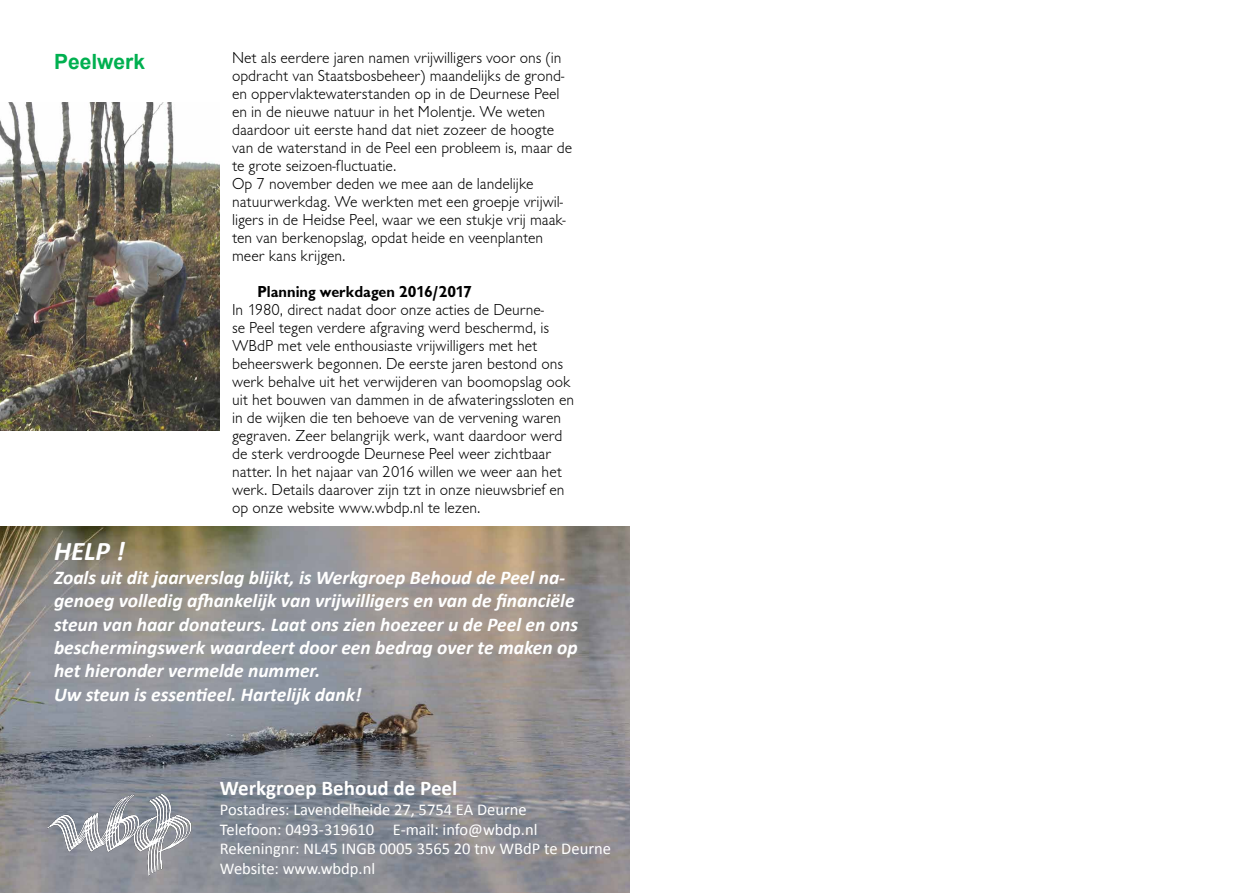
<style>
.page{position:relative;width:1259px;height:893px;background:#fff}
.page>*{position:absolute;margin:0;border:0;box-sizing:border-box;transform-origin:0 0}
.t1{font:italic 700 27px "Calibri";color:#fff}
.t2{font:700 21px "Calibri";color:#fff}
.t3{font:700 21px "Arial";color:#00b050}
.t4{font:italic 700 19.5px/23.4px "Calibri";color:#fff}
.t5{font:300 16.5px/18px "Chantilly LH";color:#000}
.t6{font:16.5px/19.8px "Calibri";color:#fff}
.t7{font:700 16.5px "Chantilly";color:#000}
</style>
<div class="page">
<img style="left:0;top:526px;width:629px;height:367px">
<img style="left:48px;top:788px;width:148px;height:87px">
<img style="left:0;top:102px;width:220px;height:329px">
<p class="t3" style="left:54px;top:48px;width:93px">Peelwerk</p>
<p class="t5" style="left:232px;top:48px;width:342px">Net als eerdere jaren namen vrijwilligers voor ons (in opdracht van Staatsbosbeheer) maandelijks de grond&shy;en oppervlaktewaterstanden op in de Deurnese Peel en in de nieuwe natuur in het Molentje. We weten daardoor uit eerste hand dat niet zozeer de hoogte van de waterstand in de Peel een probleem is, maar de te grote seizoen-fluctuatie.<br>Op 7 november deden we mee aan de landelijke natuurwerkdag. We werkten met een groepje vrijwil&shy;ligers in de Heidse Peel, waar we een stukje vrij maak&shy;ten van berkenopslag, opdat heide en veenplanten meer kans krijgen.</p>
<p class="t7" style="left:258px;top:282px;width:216px">Planning werkdagen 2016/2017</p>
<p class="t5" style="left:232px;top:301px;width:343px">In 1980, direct nadat door onze acties de Deurne-<br>se Peel tegen verdere afgraving werd beschermd, is WBdP met vele enthousiaste vrijwilligers met het beheerswerk begonnen. De eerste jaren bestond ons werk behalve uit het verwijderen van boomopslag ook uit het bouwen van dammen in de afwateringssloten en in de wijken die ten behoeve van de vervening waren gegraven. Zeer belangrijk werk, want daardoor werd de sterk verdroogde Deurnese Peel weer zichtbaar natter. In het najaar van 2016 willen we weer aan het werk. Details daarover zijn tzt in onze nieuwsbrief en op onze website www.wbdp.nl te lezen.</p>
<h1 class="t1" style="left:54px;top:535px;width:72px">HELP !</h1>
<p class="t4" style="left:54px;top:565px;width:525px">Zoals uit dit jaarverslag blijkt, is Werkgroep Behoud de Peel na&shy;genoeg volledig afhankelijk van vrijwilligers en van de financiële steun van haar donateurs. Laat ons zien hoezeer u de Peel en ons beschermingswerk waardeert door een bedrag over te maken op het hieronder vermelde nummer.<br>Uw steun is essentieel. Hartelijk dank!</p>
<p class="t2" style="left:220px;top:775px;width:239px">Werkgroep Behoud de Peel</p>
<p class="t6" style="left:220px;top:799px;width:392px">Postadres: Lavendelheide 27, 5754 EA Deurne<br>Telefoon: 0493-319610 E-mail: info@wbdp.nl Rekeningnr: NL45 INGB 0005 3565 20 tnv WBdP te Deurne Website: www.wbdp.nl</p>
</div>
